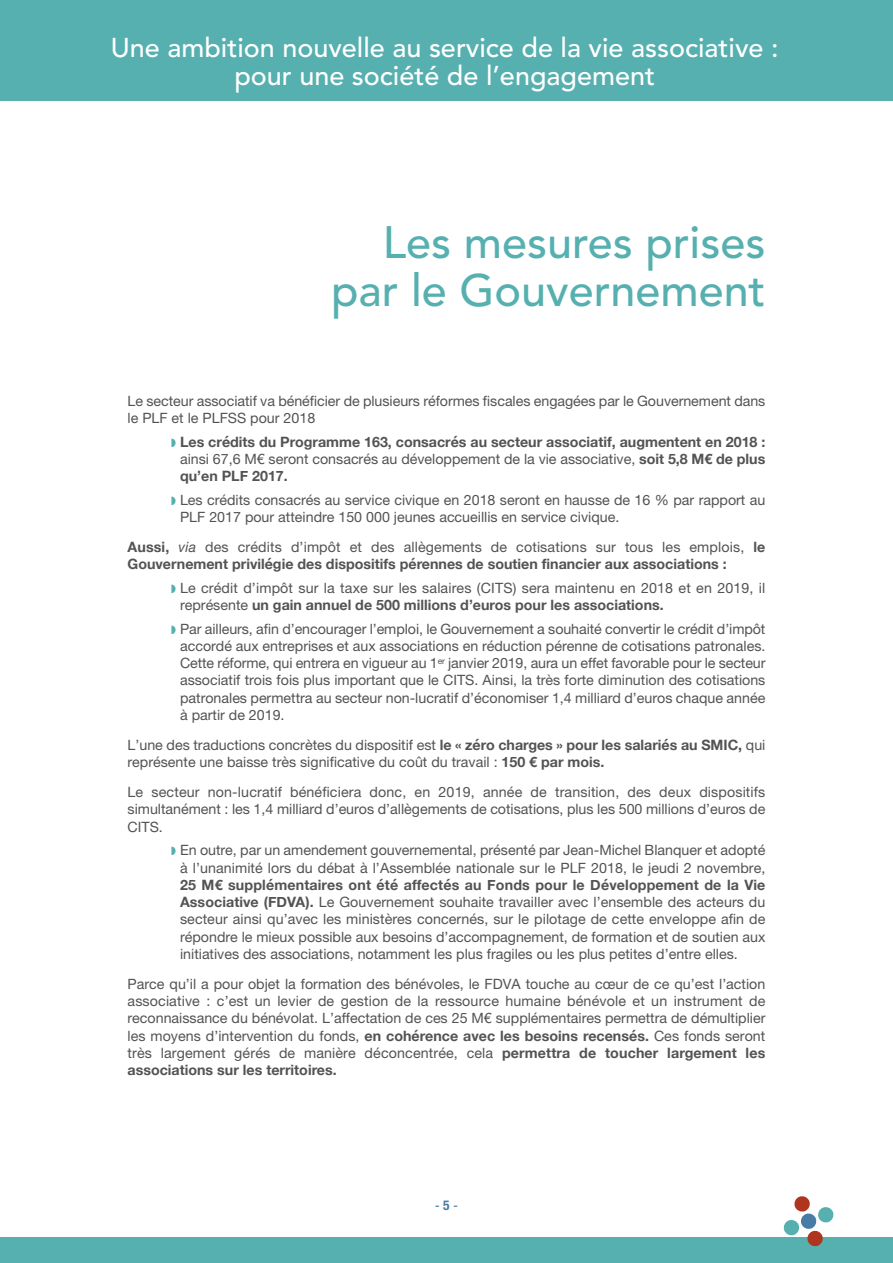
<style>
.page{position:relative;width:893px;height:1263px;background:#fff}
.page>*{position:absolute;margin:0;border:0;box-sizing:border-box;transform-origin:0 0}
.t1{font:500 45px/48px "Avenir";color:#56b0af;text-align:right}
.t2{font:500 27px/28.5px "Avenir";color:#fff;text-align:center}
.t3{font:14.25px/17.2px "Helvetica Neue LT Pro";color:#555252}
.t4{font:700 14.25px "Helvetica Neue";color:#555252}
.t5{font:13.5px "Helvetica";color:#467ca5}
.s1{font-family:"Helvetica Neue";font-weight:700}
.s2{font-style:italic}
.s3{font-family:"Helvetica Neue LT Pro";font-weight:400}
.s4{font-family:"Helvetica Neue";font-weight:700;font-stretch:condensed}
</style>
<div class="page">
<div style="left:0;top:0;width:893px;height:100px;background:#56b0af"></div>
<div style="left:0;top:1237px;width:893px;height:26px;background:#56b0af"></div>
<svg style="left:783px;top:1196px;width:51px;height:51px"></svg>
<h2 class="t2" style="left:111px;top:32px;width:669px">Une ambition nouvelle au service de la vie associative : pour une société de l’engagement</h2>
<h1 class="t1" style="left:331px;top:216px;width:436px">Les mesures prises par le Gouvernement</h1>
<p class="t3" style="left:128px;top:393px;width:639px">Le secteur associatif va bénéficier de plusieurs réformes fiscales engagées par le Gouvernement dans le PLF et le PLFSS pour 2018</p>
<p class="t4" style="left:180px;top:433px;width:587px">Les crédits du Programme 163, consacrés au secteur associatif, augmentent en 2018 :</p>
<p class="t3" style="left:180px;top:451px;width:587px">ainsi 67,6 M€ seront consacrés au développement de la vie associative, <span class="s1">soit 5,8 M€ de plus</span></p>
<p class="t4" style="left:180px;top:467px;width:109px">qu’en PLF 2017.</p>
<p class="t3" style="left:180px;top:492px;width:587px">Les crédits consacrés au service civique en 2018 seront en hausse de 16 % par rapport au<br>PLF 2017 pour atteindre 150 000 jeunes accueillis en service civique.</p>
<p class="t3" style="left:128px;top:540px;width:639px"><span class="s1">Aussi,</span> <span class="s2">via</span> des crédits d’impôt et des allègements de cotisations sur tous les emplois, <span class="s1">le</span></p>
<p class="t4" style="left:128px;top:555px;width:601px">Gouvernement privilégie des dispositifs pérennes de soutien financier aux associations :</p>
<p class="t3" style="left:180px;top:580px;width:587px">Le crédit d’impôt sur la taxe sur les salaires (CITS) sera maintenu en 2018 et en 2019, il</p>
<p class="t4" style="left:180px;top:596px;width:485px"><span class="s3">représente</span> un gain annuel de 500 millions d’euros pour les associations.</p>
<p class="t3" style="left:180px;top:621px;width:587px;text-align:justify">Par ailleurs, afin d’encourager l’emploi, le Gouvernement a souhaité convertir le crédit d’impôt accordé aux entreprises et aux associations en réduction pérenne de cotisations patronales.<br>Cette réforme, qui entrera en vigueur au 1<sup>er</sup> janvier 2019, aura un effet favorable pour le secteur associatif trois fois plus important que le CITS. Ainsi, la très forte diminution des cotisations patronales permettra au secteur non-lucratif d’économiser 1,4 milliard d’euros chaque année à partir de 2019.</p>
<p class="t3" style="left:128px;top:738px;width:639px">L’une des traductions concrètes du dispositif est <span class="s1">le « zéro charges » pour les salariés au SMIC,</span> qui représente une baisse très significative du coût du travail : <span class="s1">150 € par mois.</span></p>
<p class="t3" style="left:128px;top:785px;width:639px;text-align:justify">Le secteur non-lucratif bénéficiera donc, en 2019, année de transition, des deux dispositifs simultanément : les 1,4 milliard d’euros d’allègements de cotisations, plus les 500 millions d’euros de CITS.</p>
<p class="t3" style="left:180px;top:843px;width:587px">En outre, par un amendement gouvernemental, présenté par Jean-Michel Blanquer et adopté à l’unanimité lors du débat à l’Assemblée nationale sur le PLF 2018, le jeudi 2 novembre,</p>
<p class="t4" style="left:180px;top:876px;width:587px">25 M€ supplémentaires ont été affectés au Fonds pour le Développement de la Vie</p>
<p class="t3" style="left:180px;top:895px;width:587px;text-align:justify"><span class="s1">Associative (FDVA).</span> Le Gouvernement souhaite travailler avec l’ensemble des acteurs du secteur ainsi qu’avec les ministères concernés, sur le pilotage de cette enveloppe afin de répondre le mieux possible aux besoins d’accompagnement, de formation et de soutien aux initiatives des associations, notamment les plus fragiles ou les plus petites d’entre elles.</p>
<p class="t3" style="left:128px;top:976px;width:639px;text-align:justify">Parce qu’il a pour objet la formation des bénévoles, le FDVA touche au cœur de ce qu’est l’action associative : c’est un levier de gestion de la ressource humaine bénévole et un instrument de reconnaissance du bénévolat. L’affectation de ces 25 M€ supplémentaires permettra de démultiplier les moyens d’intervention du fonds, <span class="s1">en cohérence avec les besoins recensés.</span> Ces fonds seront très largement gérés de manière déconcentrée, cela <span class="s1">permettra de toucher largement les</span></p>
<p class="t4" style="left:128px;top:1061px;width:211px">associations sur les territoires.</p>
<p class="t5" style="left:435px;top:1197px;width:24px">-<span class="s4">5</span>-</p>
</div>
